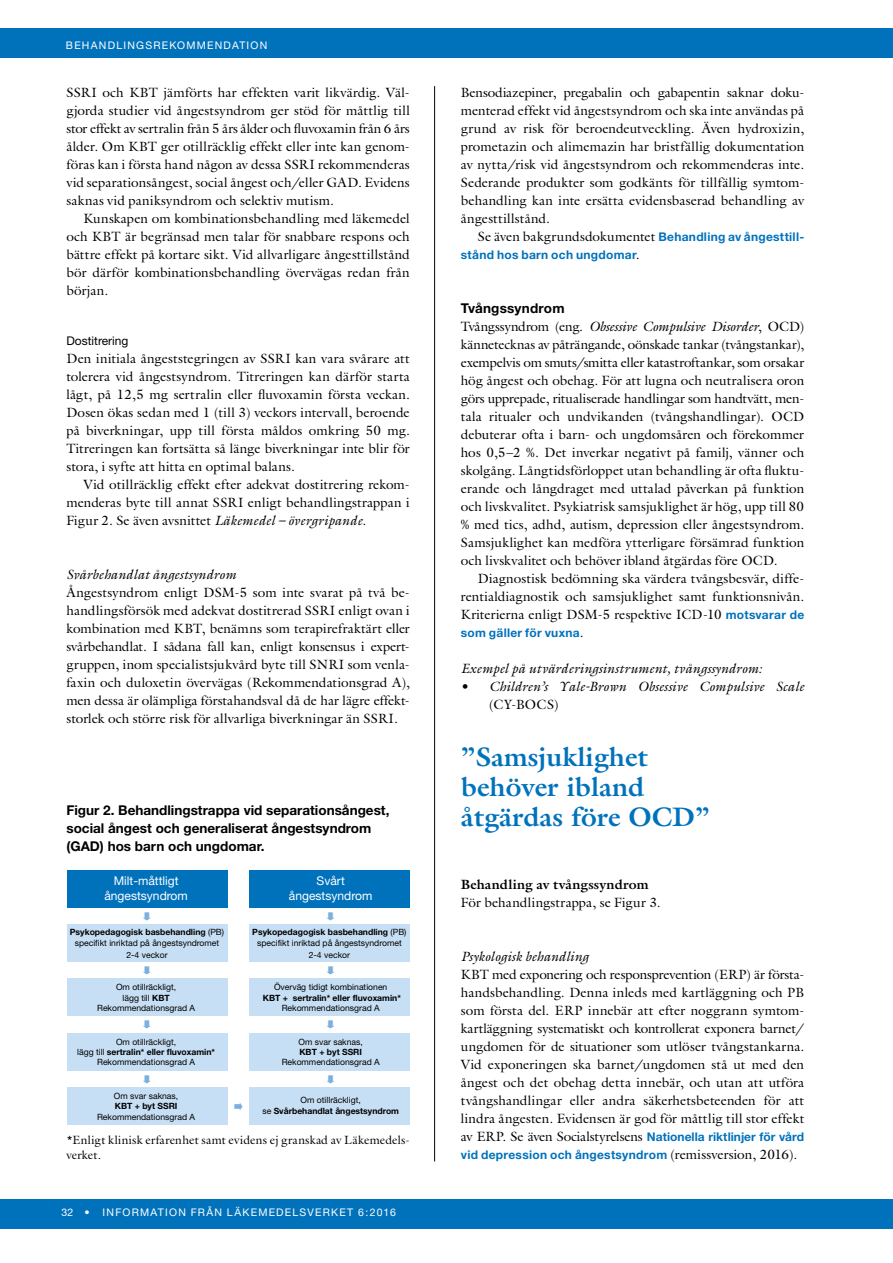
<style>
.page{position:relative;width:893px;height:1263px;background:#fff}
.page>*{position:absolute;margin:0;border:0;box-sizing:border-box;transform-origin:0 0}
.t1{font:700 27px/30px "Galliard LT";color:#0072bc}
.t2{font:13.5px/18px "Galliard LT";letter-spacing:.005em;color:#000;text-align:justify}
.t3{font:italic 13.5px "Galliard LT";letter-spacing:.01em;color:#000}
.t4{font:700 13.5px/18px "Helvetica Neue";color:#000}
.t5{font:700 13.5px "Galliard LT";letter-spacing:.01em;color:#000}
.t6{font:700 12px "Helvetica Neue";letter-spacing:.025em;color:#0072bc}
.t7{font:12px/14.4px "Galliard LT";letter-spacing:.01em;color:#000}
.t8{font:12px/14.5px "Helvetica Neue";color:#fff;text-align:center}
.t9{font:12px "Helvetica Neue";color:#000}
.t10{font:10.5px "Helvetica Neue";letter-spacing:.115em;color:#fff}
.t11{font:8.55px/10.4px "Helvetica Neue";color:#000;text-align:center}
.t12{font:700 8.55px/10.4px "Helvetica Neue";color:#000;text-align:center}
.s1{font-style:italic}
.s2{font-weight:700}
.s3{font-weight:400}
.s4{font-family:"Helvetica Neue";font-weight:700;font-size:12px;color:#0072bc}
.s5{font-family:"Galliard LT";font-weight:400;font-size:13.5px;color:#000}
</style>
<div class="page">
<div style="left:0;top:1199px;width:893px;height:30px;background:#0072bc"></div>
<div style="left:0;top:28px;width:893px;height:30px;background:#0072bc"></div>
<hr style="left:434px;top:86px;width:1px;height:1075px;background:#000">
<div style="left:250px;top:869px;width:160px;height:38px;background:#0072bc"></div>
<div style="left:250px;top:1032px;width:160px;height:38px;background:#c7dff4"></div>
<div style="left:250px;top:1087px;width:160px;height:38px;background:#c7dff4"></div>
<div style="left:67px;top:1032px;width:160px;height:38px;background:#c7dff4"></div>
<div style="left:67px;top:1087px;width:160px;height:38px;background:#c7dff4"></div>
<div style="left:250px;top:924px;width:160px;height:38px;background:#c7dff4"></div>
<div style="left:250px;top:978px;width:160px;height:38px;background:#c7dff4"></div>
<div style="left:67px;top:924px;width:160px;height:38px;background:#c7dff4"></div>
<div style="left:67px;top:869px;width:160px;height:38px;background:#0072bc"></div>
<div style="left:67px;top:978px;width:160px;height:38px;background:#c7dff4"></div>
<p class="t10" style="left:66px;top:39px;width:203px">BEHANDLINGSREKOMMENDATION</p>
<p class="t2" style="left:66px;top:83px;width:345px">SSRI och KBT jämförts har effekten varit likvärdig. Väl&shy;gjorda studier vid ångestsyndrom ger stöd för måttlig till stor effekt av sertralin från 5 års ålder och fluvoxamin från 6 års ålder. Om KBT ger otillräcklig effekt eller inte kan genom&shy;föras kan i första hand någon av dessa SSRI rekommenderas vid separationsångest, social ångest och/eller GAD. Evidens saknas vid paniksyndrom och selektiv mutism.</p>
<p class="t2" style="left:66px;top:209px;width:345px;text-indent:17px">Kunskapen om kombinationsbehandling med läkemedel och KBT är begränsad men talar för snabbare respons och bättre effekt på kortare sikt. Vid allvarligare ångesttillstånd bör därför kombinationsbehandling övervägas redan från början.</p>
<p class="t9" style="left:66px;top:334px;width:64px">Dostitrering</p>
<p class="t2" style="left:66px;top:349px;width:345px">Den initiala ångeststegringen av SSRI kan vara svårare att tolerera vid ångestsyndrom. Titreringen kan därför starta lågt, på 12,5 mg sertralin eller fluvoxamin första veckan.<br>Dosen ökas sedan med 1 (till 3) veckors intervall, beroende på biverkningar, upp till första måldos omkring 50 mg.<br>Titreringen kan fortsätta så länge biverkningar inte blir för stora, i syfte att hitta en optimal balans.</p>
<p class="t2" style="left:66px;top:475px;width:345px;text-indent:17px">Vid otillräcklig effekt efter adekvat dostitrering rekom&shy;menderas byte till annat SSRI enligt behandlingstrappan i Figur 2. Se även avsnittet <span class="s1">Läkemedel – övergripande</span>.</p>
<p class="t3" style="left:66px;top:566px;width:171px">Svårbehandlat ångestsyndrom</p>
<p class="t2" style="left:66px;top:583px;width:345px">Ångestsyndrom enligt DSM-5 som inte svarat på två be&shy;handlingsförsök med adekvat dostitrerad SSRI enligt ovan i kombination med KBT, benämns som terapirefraktärt eller svårbehandlat. I sådana fall kan, enligt konsensus i expert&shy;gruppen, inom specialistsjukvård byte till SNRI som venla&shy;faxin och duloxetin övervägas (Rekommendationsgrad A), men dessa är olämpliga förstahandsval då de har lägre effekt&shy;storlek och större risk för allvarliga biverkningar än SSRI.</p>
<p class="t4" style="left:66px;top:801px;width:324px">Figur 2. Behandlingstrappa vid separationsångest, social ångest och generaliserat ångestsyndrom (GAD) hos barn och ungdomar.</p>
<p class="t8" style="left:104px;top:873px;width:85px">Milt-måttligt ångestsyndrom</p>
<p class="t8" style="left:289px;top:873px;width:85px">Svårt ångestsyndrom</p>
<p class="t11" style="left:70px;top:927px;width:156px"><span class="s2">Psykopedagogisk basbehandling</span> (PB) specifikt inriktad på ångestsyndromet</p>
<p class="t11" style="left:126px;top:950px;width:43px">2-4 veckor</p>
<p class="t11" style="left:252px;top:927px;width:156px"><span class="s2">Psykopedagogisk basbehandling</span> (PB) specifikt inriktad på ångestsyndromet</p>
<p class="t11" style="left:309px;top:950px;width:43px">2-4 veckor</p>
<p class="t11" style="left:97px;top:982px;width:100px">Om otillräckligt,<br>lägg till <span class="s2">KBT<br></span>Rekommendationsgrad A</p>
<p class="t11" style="left:274px;top:982px;width:115px">Överväg tidigt kombinationen</p>
<p class="t12" style="left:263px;top:992px;width:139px">KBT + sertralin* eller fluvoxamin*</p>
<p class="t11" style="left:282px;top:1003px;width:100px">Rekommendationsgrad A</p>
<p class="t11" style="left:298px;top:1036px;width:66px">Om svar saknas,</p>
<p class="t12" style="left:299px;top:1047px;width:64px">KBT + byt SSRI</p>
<p class="t11" style="left:282px;top:1057px;width:100px">Rekommendationsgrad A</p>
<p class="t12" style="left:262px;top:1095px;width:138px"><span class="s3">Om otillräckligt,<br>se</span> Svårbehandlat ångestsyndrom</p>
<p class="t11" style="left:77px;top:1036px;width:139px">Om otillräckligt,<br>lägg till <span class="s2">sertralin* eller fluvoxamin*<br></span>Rekommendationsgrad A</p>
<p class="t11" style="left:114px;top:1091px;width:66px">Om svar saknas,</p>
<p class="t12" style="left:115px;top:1101px;width:64px">KBT + byt SSRI</p>
<p class="t11" style="left:97px;top:1111px;width:100px">Rekommendationsgrad A</p>
<p class="t7" style="left:66px;top:1133px;width:345px">*Enligt klinisk erfarenhet samt evidens ej granskad av Läkemedels&shy;verket.</p>
<p class="t10" style="left:61px;top:1206px;width:336px">32 • INFORMATION FRÅN LÄKEMEDELSVERKET 6:2016</p>
<p class="t2" style="left:461px;top:83px;width:345px;text-align:left">Bensodiazepiner, pregabalin och gabapentin saknar doku&shy;menterad effekt vid ångestsyndrom och ska inte användas på grund av risk för beroendeutveckling. Även hydroxizin, prometazin och alimemazin har bristfällig dokumentation av nytta/risk vid ångestsyndrom och rekommenderas inte.<br>Sederande produkter som godkänts för tillfällig symtom&shy;behandling kan inte ersätta evidensbaserad behandling av ångesttillstånd.</p>
<p class="t2" style="left:478px;top:227px;width:328px">Se även bakgrundsdokumentet <span class="s4">Behandling av ångesttill-</span></p>
<p class="t6" style="left:461px;top:247px;width:180px">stånd hos barn och ungdomar<span class="s5">.</span></p>
<p class="t4" style="left:461px;top:299px;width:105px">Tvångssyndrom</p>
<p class="t2" style="left:461px;top:317px;width:345px">Tvångssyndrom (eng. <span class="s1">Obsessive Compulsive Disorder</span>, OCD) kännetecknas av påträngande, oönskade tankar (tvångstankar), exempelvis om smuts/smitta eller katastroftankar, som orsakar hög ångest och obehag. För att lugna och neutralisera oron görs upprepade, ritualiserade handlingar som handtvätt, men&shy;tala ritualer och undvikanden (tvångshandlingar). OCD debuterar ofta i barn- och ungdomsåren och förekommer hos 0,5–2 %. Det inverkar negativt på familj, vänner och skolgång. Långtidsförloppet utan behandling är ofta fluktu&shy;erande och långdraget med uttalad påverkan på funktion och livskvalitet. Psykiatrisk samsjuklighet är hög, upp till 80 % med tics, adhd, autism, depression eller ångestsyndrom.<br>Samsjuklighet kan medföra ytterligare försämrad funktion och livskvalitet och behöver ibland åtgärdas före OCD.</p>
<p class="t2" style="left:461px;top:569px;width:345px;text-indent:17px">Diagnostisk bedömning ska värdera tvångsbesvär, diffe&shy;rentialdiagnostik och samsjuklighet samt funktionsnivån.<br>Kriterierna enligt DSM-5 respektive ICD-10 <span class="s4">motsvarar de</span></p>
<p class="t6" style="left:461px;top:625px;width:124px">som gäller för vuxna<span class="s5">.</span></p>
<p class="t3" style="left:461px;top:660px;width:303px">Exempel på utvärderingsinstrument, tvångssyndrom:</p>
<p class="t3" style="left:461px;top:678px;width:345px">• Children’s Yale-Brown Obsessive Compulsive Scale</p>
<p class="t2" style="left:489px;top:695px;width:71px">(CY-BOCS)</p>
<h1 class="t1" style="left:461px;top:741px;width:250px">”Samsjuklighet behöver ibland åtgärdas före OCD”</h1>
<p class="t5" style="left:461px;top:875px;width:189px">Behandling av tvångssyndrom</p>
<p class="t2" style="left:461px;top:893px;width:201px">För behandlingstrappa, se Figur 3.</p>
<p class="t3" style="left:461px;top:948px;width:129px">Psykologisk behandling</p>
<p class="t2" style="left:461px;top:965px;width:345px">KBT med exponering och responsprevention (ERP) är första&shy;handsbehandling. Denna inleds med kartläggning och PB som första del. ERP innebär att efter noggrann symtom&shy;kartläggning systematiskt och kontrollerat exponera barnet/ ungdomen för de situationer som utlöser tvångstankarna.<br>Vid exponeringen ska barnet/ungdomen stå ut med den ångest och det obehag detta innebär, och utan att utföra tvångshandlingar eller andra säkerhetsbeteenden för att lindra ångesten. Evidensen är god för måttlig till stor effekt av ERP. Se även Socialstyrelsens <span class="s4">Nationella riktlinjer för vård</span></p>
<p class="t6" style="left:461px;top:1147px;width:338px">vid depression och ångestsyndrom <span class="s5">(remissversion, 2016).</span></p>
</div>
